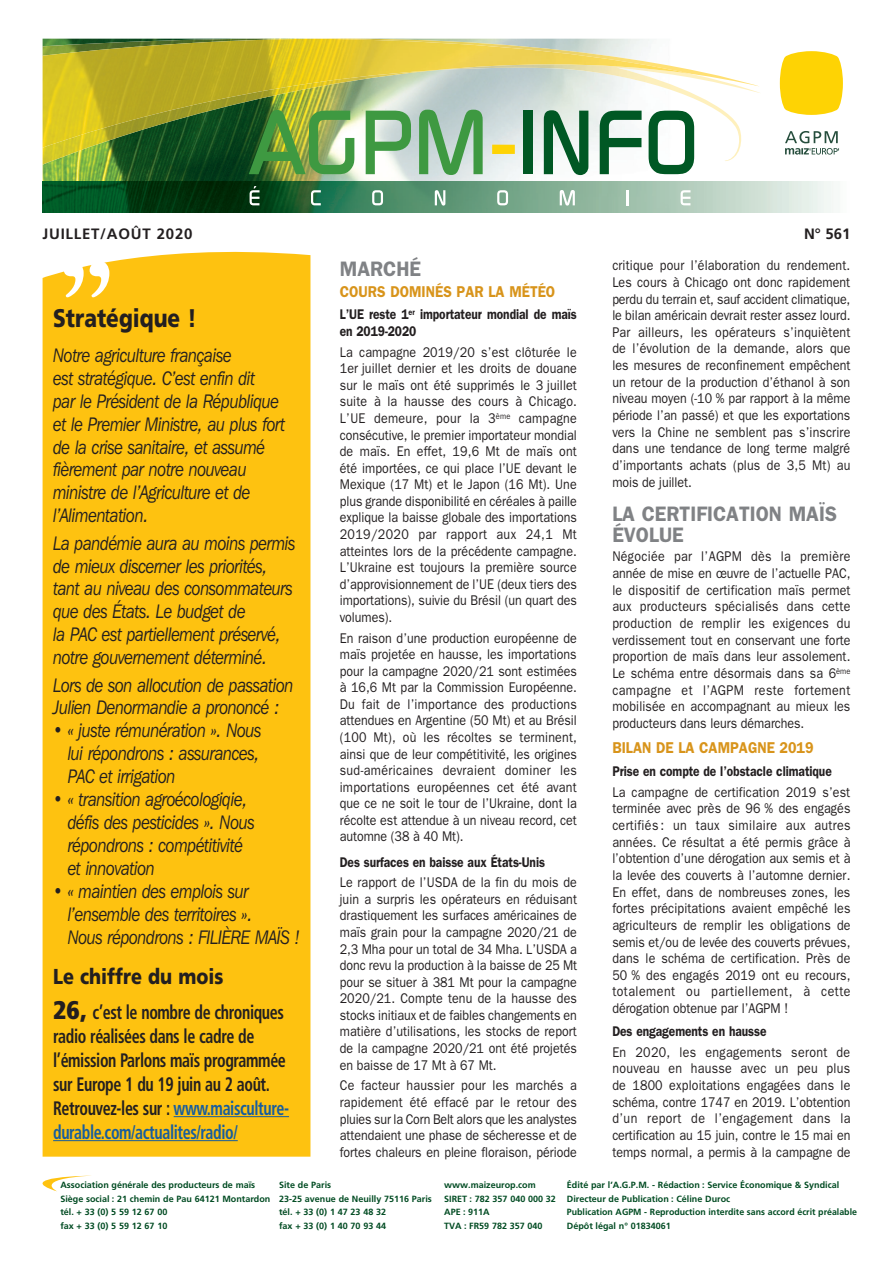
<style>
.page{position:relative;width:893px;height:1263px;background:#fff}
.page>*{position:absolute;margin:0;border:0;box-sizing:border-box;transform-origin:0 0}
.t1{font:900 25.5px "Frutiger";color:#231f20;scale:.82 1}
.t2{font:900 21.6px "Frutiger";color:#231f20;scale:.83 1}
.Gros_titre_AGPM_info{font:600 21px/21.1px "Franklin Gothic";color:#808285;scale:.95 1}
.Edito_AGPM_info{font:italic 19.5px/23px "Franklin Gothic IT Cby BT";letter-spacing:-.02em;color:#231f20;scale:.85 1}
.t3{font:700 condensed 19.5px/24px "Frutiger";letter-spacing:-.025em;color:#231f20;scale:.82 1}
.Titre_couleur_AGPM_I{font:600 15.75px "Franklin Gothic";color:#d8941b;scale:.9 1}
.t4{font:700 15px "Frutiger";letter-spacing:.05em;color:#231f20}
.Courant_AGPM_info{font:14.1px/16.5px "Franklin Gothic";color:#231f20;text-align:justify;scale:.88 1}
.intertitre_OK_Eco{font:600 14.1px/16.5px "Franklin Gothic";letter-spacing:-.005em;color:#231f20;scale:.85 1}
.t5{font:700 9px "Frutiger";color:#004b22}
.s1{font-weight:900;font-size:25.5px}
.s2{color:#175d9e}
</style>
<div class="page">
<img style="left:43px;top:78px;width:790px;height:104px">
<svg style="left:249px;top:165px;width:105px;height:9px"></svg>
<svg style="left:366px;top:165px;width:45px;height:9px"></svg>
<svg style="left:419px;top:165px;width:64px;height:10px"></svg>
<div style="left:523px;top:111px;width:10px;height:63px;background:#005824"></div>
<svg style="left:544px;top:165px;width:44px;height:10px"></svg>
<svg style="left:600px;top:165px;width:42px;height:9px"></svg>
<svg style="left:649px;top:165px;width:45px;height:9px"></svg>
<svg style="left:43px;top:182px;width:790px;height:30px;background:#5f8f71"></svg>
<img style="left:43px;top:161px;width:717px;height:4px">
<svg style="left:780px;top:51px;width:63px;height:64px;background:#fed820"></svg>
<svg style="left:785px;top:131px;width:54px;height:24px"></svg>
<img style="left:43px;top:69px;width:718px;height:92px">
<img style="left:43px;top:39px;width:648px;height:109px">
<div style="left:43px;top:251px;width:267px;height:906px;background:#fec210"></div>
<svg style="left:64px;top:261px;width:45px;height:36px"></svg>
<svg style="left:42px;top:1175px;width:49px;height:16px"></svg>
<hr style="left:174px;top:1116px;width:115px;height:1px;background:#175d9e">
<hr style="left:53px;top:1140px;width:185px;height:1px;background:#175d9e">
<p class="t4" style="left:43px;top:225px;width:151px">JUILLET/AOÛT 2020</p>
<p class="t4" style="left:804px;top:225px;width:48px">N° 561</p>
<p class="Gros_titre_AGPM_info" style="left:340px;top:257px;width:87px">MARCHÉ</p>
<p class="Titre_couleur_AGPM_I" style="left:340px;top:282px;width:241px">COURS DOMINÉS PAR LA MÉTÉO</p>
<p class="intertitre_OK_Eco" style="left:340px;top:306px;width:280px">L’UE reste 1<sup>er</sup> importateur mondial de maïs en 2019-2020</p>
<p class="Courant_AGPM_info" style="left:340px;top:343px;width:271px">La campagne 2019/20 s’est clôturée le 1er juillet dernier et les droits de douane sur le maïs ont été supprimés le 3 juillet suite à la hausse des cours à Chicago.<br>L’UE demeure, pour la 3<sup>ème</sup> campagne consécutive, le premier importateur mondial de maïs. En effet, 19,6 Mt de maïs ont été importées, ce qui place l’UE devant le Mexique (17 Mt) et le Japon (16 Mt). Une plus grande disponibilité en céréales à paille explique la baisse globale des importations 2019/2020 par rapport aux 24,1 Mt atteintes lors de la précédente campagne.<br>L’Ukraine est toujours la première source d’approvisionnement de l’UE (deux tiers des importations), suivie du Brésil (un quart des volumes).</p>
<p class="Courant_AGPM_info" style="left:340px;top:629px;width:271px">En raison d’une production européenne de maïs projetée en hausse, les importations pour la campagne 2020/21 sont estimées à 16,6 Mt par la Commission Européenne.<br>Du fait de l’importance des productions attendues en Argentine (50 Mt) et au Brésil (100 Mt), où les récoltes se terminent, ainsi que de leur compétitivité, les origines sud-américaines devraient dominer les importations européennes cet été avant que ce ne soit le tour de l’Ukraine, dont la récolte est attendue à un niveau record, cet automne (38 à 40 Mt).</p>
<p class="intertitre_OK_Eco" style="left:340px;top:853px;width:243px">Des surfaces en baisse aux États-Unis</p>
<p class="Courant_AGPM_info" style="left:340px;top:874px;width:271px">Le rapport de l’USDA de la fin du mois de juin a surpris les opérateurs en réduisant drastiquement les surfaces américaines de maïs grain pour la campagne 2020/21 de 2,3 Mha pour un total de 34 Mha. L’USDA a donc revu la production à la baisse de 25 Mt pour se situer à 381 Mt pour la campagne 2020/21. Compte tenu de la hausse des stocks initiaux et de faibles changements en matière d’utilisations, les stocks de report de la campagne 2020/21 ont été projetés en baisse de 17 Mt à 67 Mt.</p>
<p class="Courant_AGPM_info" style="left:340px;top:1077px;width:271px">Ce facteur haussier pour les marchés a rapidement été effacé par le retour des pluies sur la Corn Belt alors que les analystes attendaient une phase de sécheresse et de fortes chaleurs en pleine floraison, période</p>
<p class="Courant_AGPM_info" style="left:612px;top:257px;width:272px">critique pour l’élaboration du rendement.<br>Les cours à Chicago ont donc rapidement perdu du terrain et, sauf accident climatique, le bilan américain devrait rester assez lourd.<br>Par ailleurs, les opérateurs s’inquiètent de l’évolution de la demande, alors que les mesures de reconfinement empêchent un retour de la production d’éthanol à son niveau moyen (-10 % par rapport à la même période l’an passé) et que les exportations vers la Chine ne semblent pas s’inscrire dans une tendance de long terme malgré d’importants achats (plus de 3,5 Mt) au mois de juillet.</p>
<p class="Gros_titre_AGPM_info" style="left:612px;top:502px;width:238px">LA CERTIFICATION MAÏS<br>ÉVOLUE</p>
<p class="Courant_AGPM_info" style="left:612px;top:548px;width:272px">Négociée par l’AGPM dès la première année de mise en œuvre de l’actuelle PAC, le dispositif de certification maïs permet aux producteurs spécialisés dans cette production de remplir les exigences du verdissement tout en conservant une forte proportion de maïs dans leur assolement.<br>Le schéma entre désormais dans sa 6<sup>ème </sup>campagne et l’AGPM reste fortement mobilisée en accompagnant au mieux les producteurs dans leurs démarches.</p>
<p class="Titre_couleur_AGPM_I" style="left:612px;top:738px;width:225px">BILAN DE LA CAMPAGNE 2019</p>
<p class="intertitre_OK_Eco" style="left:612px;top:762px;width:260px">Prise en compte de l’obstacle climatique</p>
<p class="Courant_AGPM_info" style="left:612px;top:783px;width:272px">La campagne de certification 2019 s’est terminée avec près de 96 % des engagés certifiés : un taux similaire aux autres années. Ce résultat a été permis grâce à l’obtention d’une dérogation aux semis et à la levée des couverts à l’automne dernier.<br>En effet, dans de nombreuses zones, les fortes précipitations avaient empêché les agriculteurs de remplir les obligations de semis et/ou de levée des couverts prévues, dans le schéma de certification. Près de 50 % des engagés 2019 ont eu recours, totalement ou partiellement, à cette dérogation obtenue par l’AGPM !</p>
<p class="intertitre_OK_Eco" style="left:612px;top:1022px;width:183px">Des engagements en hausse</p>
<p class="Courant_AGPM_info" style="left:612px;top:1043px;width:272px">En 2020, les engagements seront de nouveau en hausse avec un peu plus de 1800 exploitations engagées dans le schéma, contre 1747 en 2019. L’obtention d’un report de l’engagement dans la certification au 15 juin, contre le 15 mai en temps normal, a permis à la campagne de</p>
<p class="t1" style="left:53px;top:303px;width:176px">Stratégique !</p>
<p class="Edito_AGPM_info" style="left:53px;top:343px;width:274px">Notre agriculture française<br>est stratégique. C’est enfin dit<br>par le Président de la République et le Premier Ministre, au plus fort de la crise sanitaire, et assumé fièrement par notre nouveau ministre de l’Agriculture et de l’Alimentation.</p>
<p class="Edito_AGPM_info" style="left:53px;top:531px;width:287px">La pandémie aura au moins permis de mieux discerner les priorités, tant au niveau des consommateurs que des États. Le budget de<br>la PAC est partiellement préservé, notre gouvernement déterminé.</p>
<p class="Edito_AGPM_info" style="left:53px;top:673px;width:284px">Lors de son allocution de passation<br>Julien Denormandie a prononcé :</p>
<p class="Edito_AGPM_info" style="left:68px;top:719px;width:229px;text-align:justify;text-indent:-15px">• « juste rémunération ». Nous lui répondrons : assurances, PAC et irrigation</p>
<p class="Edito_AGPM_info" style="left:68px;top:788px;width:222px;text-indent:-15px">• « transition agroécologiqie, défis des pesticides ». Nous répondrons : compétitivité et innovation</p>
<p class="Edito_AGPM_info" style="left:68px;top:879px;width:275px;text-indent:-15px">• « maintien des emplois sur l’ensemble des territoires ».<br>Nous répondrons : FILIÈRE MAÏS !</p>
<p class="t2" style="left:53px;top:963px;width:207px">Le chiffre du mois</p>
<p class="t3" style="left:53px;top:1000px;width:289px"><span class="s1">26,</span> c’est le nombre de chroniques radio réalisées dans le cadre de l’émission Parlons maïs programmée sur Europe 1 du 19 juin au 2 août.<br>Retrouvez-les sur : <span class="s2">www.maisculture&shy;durable.com/actualites/radio/</span></p>
<p class="t5" style="left:60px;top:1180px;width:196px">Association générale des producteurs de maïs</p>
<p class="t5" style="left:60px;top:1193px;width:212px">Siège social : 21 chemin de Pau 64121 Montardon</p>
<p class="t5" style="left:60px;top:1207px;width:108px">tél. + 33 (0) 5 59 12 67 00</p>
<p class="t5" style="left:60px;top:1220px;width:108px">fax + 33 (0) 5 59 12 67 10</p>
<p class="t5" style="left:279px;top:1180px;width:54px">Site de Paris</p>
<p class="t5" style="left:279px;top:1193px;width:154px">23-25 avenue de Neuilly 75116 Paris</p>
<p class="t5" style="left:279px;top:1207px;width:108px">tél. + 33 (0) 1 47 23 48 32</p>
<p class="t5" style="left:279px;top:1220px;width:108px">fax + 33 (0) 1 40 70 93 44</p>
<p class="t5" style="left:444px;top:1180px;width:93px">www.maizeurop.com</p>
<p class="t5" style="left:444px;top:1193px;width:113px">SIRET : 782 357 040 000 32</p>
<p class="t5" style="left:444px;top:1207px;width:47px">APE : 911A</p>
<p class="t5" style="left:444px;top:1220px;width:100px">TVA : FR59 782 357 040</p>
<p class="t5" style="left:567px;top:1180px;width:274px">Édité par l’A.G.P.M. - Rédaction : Service Économique &amp; Syndical</p>
<p class="t5" style="left:567px;top:1193px;width:165px">Directeur de Publication : Céline Duroc</p>
<p class="t5" style="left:567px;top:1207px;width:292px">Publication AGPM - Reproduction interdite sans accord écrit préalable</p>
<p class="t5" style="left:567px;top:1220px;width:105px">Dépôt légal n° 01834061</p>
</div>
